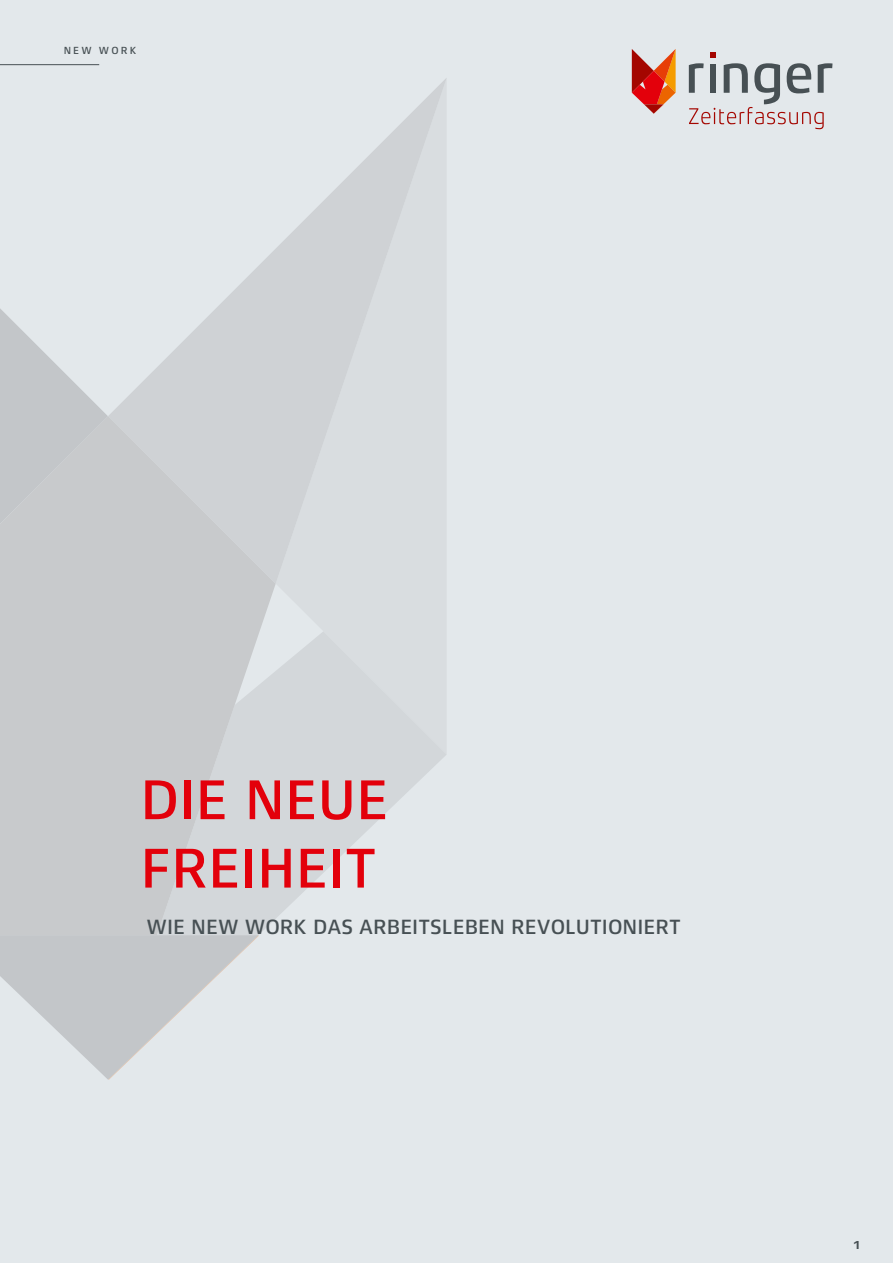
<style>
.page{position:relative;width:893px;height:1263px;background:#e3e8eb}
.page>*{position:absolute;margin:0;border:0;box-sizing:border-box;transform-origin:0 0}
.t1{font:500 57px/68.4px "Xenois Sans Pro";color:#e3000b}
.t2{font:500 21px "Xenois Sans Pro";color:#475054}
.t3{font:700 12px "Xenois Sans Pro";color:#475054}
.t4{font:500 10.5px "Xenois Sans Pro";letter-spacing:.2em;color:#475054}
</style>
<div class="page">
<svg style="left:277px;top:584px;width:169px;height:47px;fill:#d9dde0"></svg>
<svg style="left:109px;top:78px;width:338px;height:506px"></svg>
<svg style="left:0;top:309px;width:107px;height:107px"></svg>
<svg style="left:276px;top:631px;width:170px;height:287px;fill:#d3d7da"></svg>
<svg style="left:0;top:416px;width:276px;height:519px;background:#cacccf"></svg>
<svg style="left:0;top:935px;width:259px;height:145px"></svg>
<hr style="left:0;top:64px;width:99px;height:1px;background:#475054">
<svg style="left:632px;top:49px;width:44px;height:65px"></svg>
<svg style="left:689px;top:52px;width:143px;height:77px"></svg>
<p class="t4" style="left:64px;top:44px;width:74px">NEW WORK</p>
<h1 class="t1" style="left:140px;top:765px;width:250px">DIE NEUE<br>FREIHEIT</h1>
<p class="t2" style="left:146px;top:915px;width:536px">WIE NEW WORK DAS ARBEITSLEBEN REVOLUTIONIERT</p>
<p class="t3" style="left:853px;top:1238px;width:9px">1</p>
</div>
